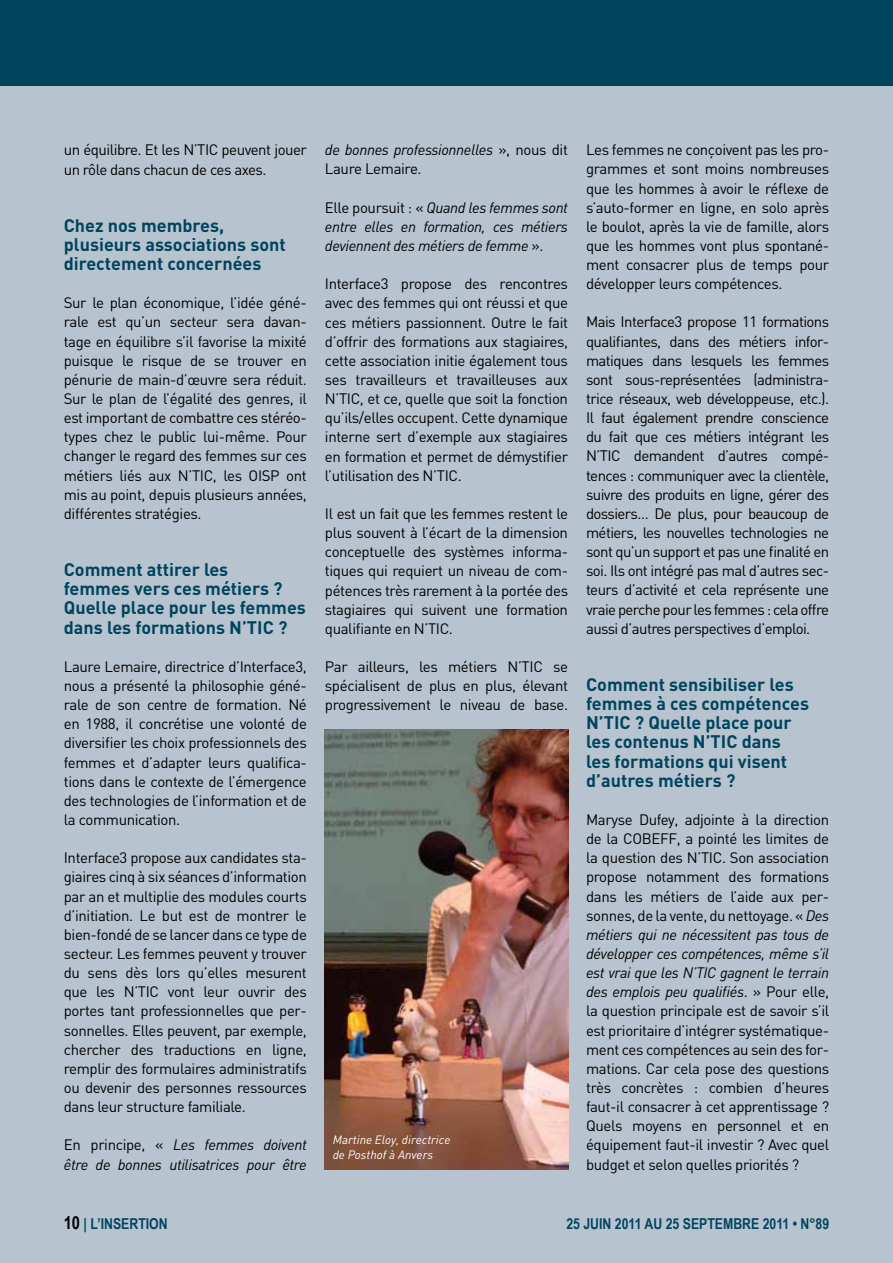
<style>
.page{position:relative;width:893px;height:1263px;background:#fff}
.page>*{position:absolute;margin:0;border:0;box-sizing:border-box;transform-origin:0 0}
.t1{font:700 18px/19.2px "DIN";color:#00445d}
.t2{font:15px/19.2px "DIN";letter-spacing:-.025em;color:#000;text-align:justify}
.t3{font:italic 15px/19.2px "DIN";letter-spacing:-.025em;color:#000}
.t4{font:700 15px "Arial Narrow";color:#00445d}
.t5{font:italic 12px/14.4px "DIN";color:#fff}
.s1{font-style:normal}
.s2{font-style:italic}
.s3{font-size:18px;color:#000}
</style>
<div class="page">
<div style="left:0;top:85px;width:893px;height:1178px;background:#b7c4d0"></div>
<div style="left:0;top:0;width:893px;height:85px;background:#00445d"></div>
<img style="left:325px;top:729px;width:243px;height:440px">
<p class="t2" style="left:64px;top:140px;width:245px">un équilibre. Et les N’TIC peuvent jouer un rôle dans chacun de ces axes.</p>
<p class="t3" style="left:325px;top:140px;width:245px">de bonnes professionnelles <span class="s1">», nous dit<br>Laure Lemaire.</span></p>
<p class="t3" style="left:325px;top:197px;width:245px;text-align:justify"><span class="s1">Elle poursuit : «</span> Quand les femmes sont entre elles en formation, ces métiers deviennent des métiers de femme <span class="s1">».</span></p>
<p class="t2" style="left:325px;top:274px;width:245px">Interface3 propose des rencontres avec des femmes qui ont réussi et que ces métiers passionnent. Outre le fait d’offrir des formations aux stagiaires, cette association initie également tous ses travailleurs et travailleuses aux N’TIC, et ce, quelle que soit la fonction qu’ils/elles occupent. Cette dynamique interne sert d’exemple aux stagiaires en formation et permet de démystifier l’utilisation des N’TIC.</p>
<p class="t2" style="left:325px;top:504px;width:245px">Il est un fait que les femmes restent le plus souvent à l’écart de la dimension conceptuelle des systèmes informa&shy;tiques qui requiert un niveau de com&shy;pétences très rarement à la portée des stagiaires qui suivent une formation qualifiante en N’TIC.</p>
<p class="t2" style="left:325px;top:657px;width:245px">Par ailleurs, les métiers N’TIC se spécialisent de plus en plus, élevant progressivement le niveau de base.</p>
<p class="t1" style="left:64px;top:215px;width:224px">Chez nos membres, plusieurs associations sont directement concernées</p>
<p class="t2" style="left:64px;top:293px;width:245px">Sur le plan économique, l’idée géné&shy;rale est qu’un secteur sera davan&shy;tage en équilibre s’il favorise la mixité puisque le risque de se trouver en pénurie de main-d’œuvre sera réduit.<br>Sur le plan de l’égalité des genres, il est important de combattre ces stéréo&shy;types chez le public lui-même. Pour changer le regard des femmes sur ces métiers liés aux N’TIC, les OISP ont mis au point, depuis plusieurs années, différentes stratégies.</p>
<p class="t1" style="left:64px;top:559px;width:244px">Comment attirer les<br>femmes vers ces métiers ?<br>Quelle place pour les femmes dans les formations N’TIC ?</p>
<p class="t2" style="left:64px;top:657px;width:245px">Laure Lemaire, directrice d’Interface3, nous a présenté la philosophie géné&shy;rale de son centre de formation. Né en 1988, il concrétise une volonté de diversifier les choix professionnels des femmes et d’adapter leurs qualifica&shy;tions dans le contexte de l’émergence des technologies de l’information et de la communication.</p>
<p class="t2" style="left:64px;top:848px;width:245px">Interface3 propose aux candidates sta&shy;giaires cinq à six séances d’information par an et multiplie des modules courts d’initiation. Le but est de montrer le bien-fondé de se lancer dans ce type de secteur. Les femmes peuvent y trouver du sens dès lors qu’elles mesurent que les N’TIC vont leur ouvrir des portes tant professionnelles que per&shy;sonnelles. Elles peuvent, par exemple, chercher des traductions en ligne, remplir des formulaires administratifs ou devenir des personnes ressources dans leur structure familiale.</p>
<p class="t3" style="left:64px;top:1135px;width:245px"><span class="s1">En principe, «</span> Les femmes doivent être de bonnes utilisatrices pour être</p>
<p class="t5" style="left:333px;top:1133px;width:119px">Martine Eloy, directrice de Posthof à Anvers</p>
<p class="t2" style="left:586px;top:140px;width:245px">Les femmes ne conçoivent pas les pro&shy;grammes et sont moins nombreuses que les hommes à avoir le réflexe de s’auto-former en ligne, en solo après le boulot, après la vie de famille, alors que les hommes vont plus spontané&shy;ment consacrer plus de temps pour développer leurs compétences.</p>
<p class="t2" style="left:586px;top:312px;width:245px">Mais Interface3 propose 11 formations qualifiantes, dans des métiers infor&shy;matiques dans lesquels les femmes sont sous-représentées (administra&shy;trice réseaux, web développeuse, etc.).<br>Il faut également prendre conscience du fait que ces métiers intégrant les N’TIC demandent d’autres compé&shy;tences : communiquer avec la clientèle, suivre des produits en ligne, gérer des dossiers… De plus, pour beaucoup de métiers, les nouvelles technologies ne sont qu’un support et pas une finalité en soi. Ils ont intégré pas mal d’autres sec&shy;teurs d’activité et cela représente une vraie perche pour les femmes : cela offre aussi d’autres perspectives d’emploi.</p>
<p class="t1" style="left:586px;top:674px;width:224px">Comment sensibiliser les femmes à ces compétences<br>N’TIC ? Quelle place pour les contenus N’TIC dans les formations qui visent d’autres métiers ?</p>
<p class="t2" style="left:586px;top:810px;width:245px">Maryse Dufey, adjointe à la direction de la COBEFF, a pointé les limites de la question des N’TIC. Son association propose notamment des formations dans les métiers de l’aide aux per&shy;sonnes, de la vente, du nettoyage. « <span class="s2">Des métiers qui ne nécessitent pas tous de développer ces compétences, même s’il est vrai que les N’TIC gagnent le terrain des emplois peu qualifiés</span>. » Pour elle, la question principale est de savoir s’il est prioritaire d’intégrer systématique&shy;ment ces compétences au sein des for&shy;mations. Car cela pose des questions très concrètes : combien d’heures faut-il consacrer à cet apprentissage ?<br>Quels moyens en personnel et en équipement faut-il investir ? Avec quel budget et selon quelles priorités ?</p>
<p class="t4" style="left:64px;top:1215px;width:105px"><span class="s3">10</span> | L’INSERTION</p>
<p class="t4" style="left:566px;top:1215px;width:264px">25 JUIN 2011 AU 25 SEPTEMBRE 2011 • N°89</p>
</div>
